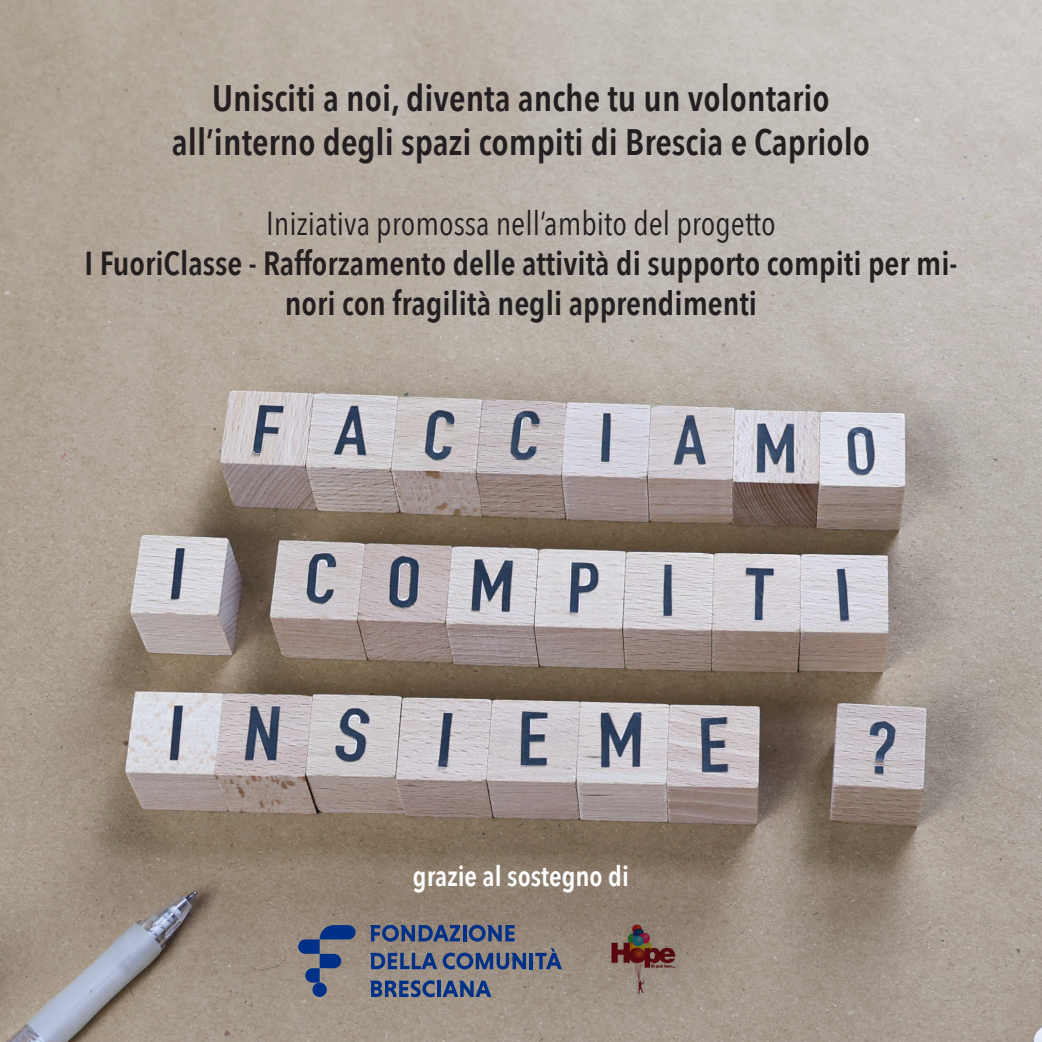
<style>
.page{position:relative;width:1042px;height:1042px;background:#fff}
.page>*{position:absolute;margin:0;border:0;box-sizing:border-box;transform-origin:0 0}
.t1{font:600 36.75px "Avenir Next Condensed";color:#231f20}
.t2{font:600 33.25px/39.9px "Avenir Next Condensed";color:#231f20;text-align:center}
.t3{font:33.25px "Avenir Next Condensed";color:#231f20}
.t4{font:600 28px "Avenir Next Condensed";color:#fff}
</style>
<div class="page">
<img style="left:0;top:0;width:1042px;height:1042px">
<svg style="left:370px;top:925px;width:90px;height:16px"></svg>
<hr style="left:463px;top:925px;width:3px;height:16px;background:#003186">
<svg style="left:469px;top:925px;width:46px;height:16px"></svg>
<svg style="left:370px;top:953px;width:67px;height:16px"></svg>
<svg style="left:443px;top:952px;width:83px;height:17px"></svg>
<hr style="left:530px;top:953px;width:3px;height:16px;background:#003186">
<svg style="left:535px;top:948px;width:27px;height:21px"></svg>
<svg style="left:370px;top:980px;width:64px;height:17px"></svg>
<hr style="left:437px;top:980px;width:4px;height:17px;background:#003186">
<svg style="left:442px;top:980px;width:49px;height:17px"></svg>
<div style="left:312px;top:982px;width:15px;height:15px;background:#003186;border-radius:50%"></div>
<svg style="left:298px;top:925px;width:58px;height:57px;background:#636c83"></svg>
<div style="left:589px;top:903px;width:109px;height:109px;background:#fff;opacity:.72"></div>
<img style="left:600px;top:914px;width:87px;height:87px">
<p class="t1" style="left:212px;top:67px;width:619px">Unisciti a noi, diventa anche tu un volontario</p>
<p class="t1" style="left:172px;top:111px;width:700px">all’interno degli spazi compiti di Brescia e Capriolo</p>
<p class="t3" style="left:266px;top:195px;width:511px">Iniziativa promossa nell’ambito del progetto</p>
<p class="t2" style="left:84px;top:242px;width:874px">I FuoriClasse - Rafforzamento delle attività di supporto compiti per mi&shy;nori con fragilità negli apprendimenti</p>
<p class="t4" style="left:413px;top:852px;width:217px">grazie al sostegno di</p>
</div>
